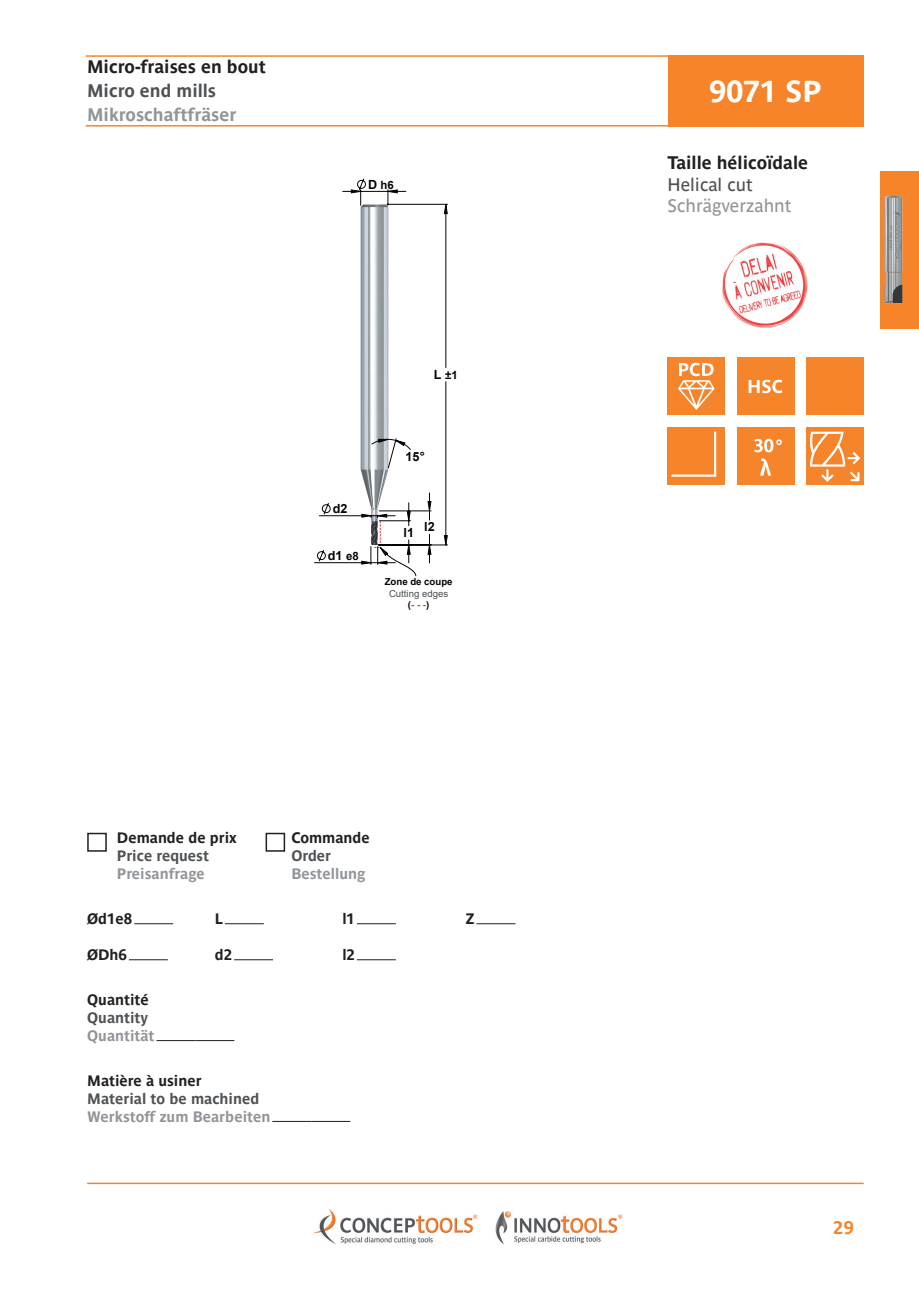
<style>
.page{position:relative;width:919px;height:1289px;background:#fff}
.page>*{position:absolute;margin:0;border:0;box-sizing:border-box;transform-origin:0 0}
.t1{font:700 30px "Parisine Std";color:#fff}
.t2{font:700 18px "Parisine Std";color:#231f20}
.t3{font:700 18px "Parisine Std";color:#919599}
.t4{font:18px "Parisine Std";color:#919599}
.t5{font:700 18px "Parisine Std";color:#4e5255}
.t6{font:18px "Parisine Std";color:#4e5255}
.t7{font:700 18px "Parisine Std";color:#f5842a}
.t8{font:700 15px "Parisine Std";color:#231f20}
.t9{font:700 15px "Parisine Std";color:#919599}
.t10{font:700 15px "Parisine Std";color:#4e5255}
.t11{font:700 12.6px "Arial";color:#030505}
.t12{font:700 11.4px "Arial";color:#030505}
.t13{font:9.6px/11.2px "Arial";color:#4a4c4f;text-align:center}
.t14{font:700 9.6px "Arial";color:#030505}
.s1{font-size:12.6px}
.s2{font-size:11.4px}
.s3{font-weight:700;color:#030505}
.s4{font-weight:700;color:#ee2d23}
</style>
<div class="page">
<hr style="left:87px;top:1182px;width:776px;height:2px;background:#f5842a">
<img style="left:313px;top:1209px;width:165px;height:35px">
<img style="left:495px;top:1211px;width:128px;height:34px">
<div style="left:880px;top:171px;width:38px;height:157px;background:#f5842a"></div>
<div style="left:667px;top:55px;width:196px;height:71px;background:#f5842a"></div>
<hr style="left:86px;top:125px;width:593px;height:1px;background:#f5842a">
<hr style="left:86px;top:55px;width:593px;height:2px;background:#f5842a">
<svg style="left:314px;top:189px;width:134px;height:375px"></svg>
<svg style="left:351px;top:178px;width:96px;height:398px"></svg>
<div style="left:667px;top:427px;width:58px;height:58px;background:#f5842a"></div>
<svg style="left:671px;top:431px;width:45px;height:46px"></svg>
<div style="left:736px;top:358px;width:58px;height:57px;background:#f5842a"></div>
<svg style="left:748px;top:380px;width:34px;height:13px"></svg>
<div style="left:805px;top:358px;width:58px;height:57px;background:#f5842a"></div>
<div style="left:805px;top:427px;width:58px;height:58px;background:#f5842a"></div>
<svg style="left:810px;top:431px;width:50px;height:51px"></svg>
<div style="left:667px;top:358px;width:58px;height:57px;background:#f5842a"></div>
<svg style="left:678px;top:363px;width:36px;height:47px"></svg>
<div style="left:736px;top:427px;width:58px;height:58px;background:#f5842a"></div>
<svg style="left:754px;top:439px;width:27px;height:13px"></svg>
<svg style="left:760px;top:458px;width:11px;height:17px"></svg>
<img style="left:722px;top:242px;width:85px;height:85px">
<img style="left:884px;top:196px;width:19px;height:108px">
<div style="left:87px;top:832px;width:20px;height:19px;border:2px solid #231f20"></div>
<div style="left:265px;top:832px;width:20px;height:19px;border:2px solid #231f20"></div>
<hr style="left:134px;top:923px;width:39px;height:1px;background:#231f20">
<hr style="left:225px;top:923px;width:39px;height:1px;background:#231f20">
<hr style="left:357px;top:923px;width:39px;height:1px;background:#231f20">
<hr style="left:476px;top:923px;width:39px;height:1px;background:#231f20">
<hr style="left:129px;top:959px;width:39px;height:1px;background:#231f20">
<hr style="left:234px;top:959px;width:39px;height:1px;background:#231f20">
<hr style="left:357px;top:959px;width:39px;height:1px;background:#231f20">
<hr style="left:156px;top:1040px;width:39px;height:1px;background:#231f20">
<hr style="left:195px;top:1040px;width:39px;height:1px;background:#231f20">
<hr style="left:272px;top:1120px;width:39px;height:1px;background:#231f20">
<hr style="left:311px;top:1120px;width:39px;height:1px;background:#231f20">
<p class="t2" style="left:87px;top:56px;width:180px">Micro-fraises en bout</p>
<p class="t5" style="left:87px;top:80px;width:131px">Micro end mills</p>
<p class="t3" style="left:87px;top:104px;width:151px">Mikroschaftfräser</p>
<p class="t12" style="left:368px;top:176px;width:27px"><span class="s1">D</span> h6</p>
<p class="t12" style="left:434px;top:367px;width:25px"><span class="s1">L</span> ±1</p>
<p class="t11" style="left:333px;top:499px;width:16px">d2</p>
<p class="t11" style="left:328px;top:546px;width:32px">d1 <span class="s2">e8</span></p>
<p class="t11" style="left:405px;top:447px;width:21px">15°</p>
<p class="t11" style="left:403px;top:521px;width:33px">l1 l2</p>
<p class="t14" style="left:385px;top:575px;width:69px">Zone de coupe</p>
<p class="t13" style="left:389px;top:587px;width:61px">Cutting edges <span class="s3">(</span><span class="s4">- - -</span><span class="s3">)</span></p>
<p class="t8" style="left:117px;top:829px;width:121px">Demande de prix</p>
<p class="t8" style="left:291px;top:829px;width:80px">Commande</p>
<p class="t10" style="left:117px;top:847px;width:94px">Price request</p>
<p class="t10" style="left:291px;top:847px;width:41px">Order</p>
<p class="t9" style="left:117px;top:865px;width:89px">Preisanfrage</p>
<p class="t9" style="left:291px;top:865px;width:75px">Bestellung</p>
<p class="t8" style="left:87px;top:910px;width:47px">Ød1e8</p>
<p class="t8" style="left:215px;top:910px;width:10px">L</p>
<p class="t8" style="left:342px;top:910px;width:14px">l1</p>
<p class="t8" style="left:465px;top:910px;width:11px">Z</p>
<p class="t8" style="left:87px;top:946px;width:41px">ØDh6</p>
<p class="t8" style="left:215px;top:946px;width:19px">d2</p>
<p class="t8" style="left:342px;top:946px;width:14px">l2</p>
<p class="t8" style="left:87px;top:991px;width:63px">Quantité</p>
<p class="t10" style="left:87px;top:1009px;width:62px">Quantity</p>
<p class="t9" style="left:87px;top:1027px;width:69px">Quantität</p>
<p class="t8" style="left:87px;top:1071px;width:116px">Matière à usiner</p>
<p class="t10" style="left:87px;top:1089px;width:174px">Material to be machined</p>
<p class="t9" style="left:87px;top:1107px;width:185px">Werkstoff zum Bearbeiten</p>
<h1 class="t1" style="left:709px;top:73px;width:113px">9071 SP</h1>
<p class="t2" style="left:667px;top:152px;width:142px">Taille hélicoïdale</p>
<p class="t6" style="left:667px;top:174px;width:87px">Helical cut</p>
<p class="t4" style="left:667px;top:195px;width:125px">Schrägverzahnt</p>
<p class="t7" style="left:833px;top:1216px;width:22px">29</p>
</div>
